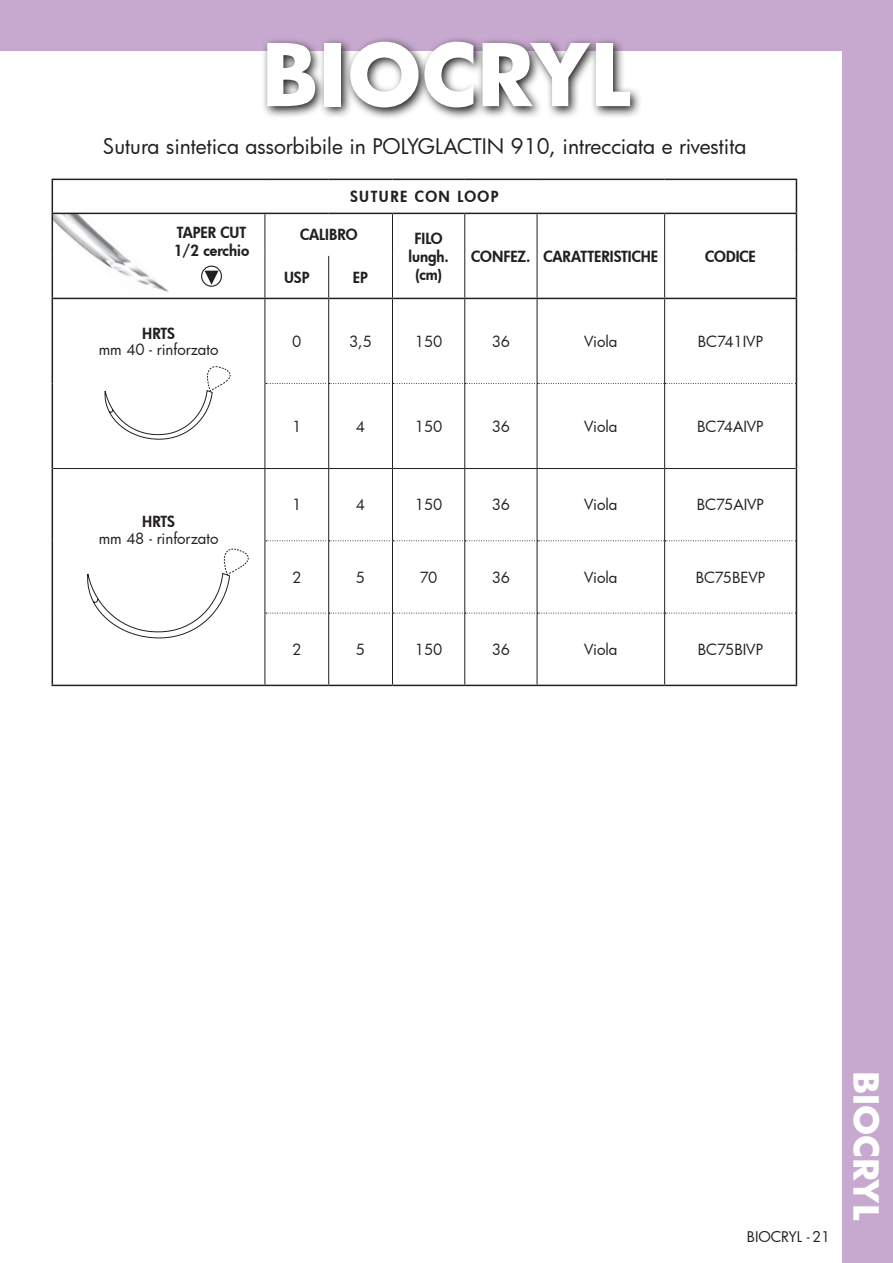
<style>
.page{position:relative;width:893px;height:1263px;background:#fff}
.page>*{position:absolute;margin:0;border:0;box-sizing:border-box;transform-origin:0 0}
.t1{font:700 83.7px "Futura";color:#fff}
.t2{font:700 33.9px "Futura";color:#fff}
.t3{font:21px "Futura";letter-spacing:-.005em;color:#231f20}
.t4{font:15px "Futura";letter-spacing:-.005em;color:#231f20}
.t5{font:800 15px/18px "Futura";color:#231f20;text-align:center}
.t6{font:800 15px "Futura";letter-spacing:.1em;color:#231f20}
.t7{font:14.4px "Futura";color:#231f20}
</style>
<div class="page">
<div style="left:842px;top:15px;width:51px;height:1248px;background:#c7a9cf"></div>
<div style="left:0;top:0;width:893px;height:51px;background:#c7a9cf"></div>
<svg style="left:263px;top:38px;width:377px;height:80px"></svg>
<img style="left:53px;top:214px;width:118px;height:81px">
<hr style="left:52px;top:299px;width:1px;height:84px;background:#231f20">
<hr style="left:796px;top:299px;width:1px;height:84px;background:#231f20">
<hr style="left:52px;top:383px;width:1px;height:85px;background:#231f20">
<hr style="left:796px;top:383px;width:1px;height:85px;background:#231f20">
<hr style="left:52px;top:468px;width:1px;height:73px;background:#231f20">
<hr style="left:796px;top:468px;width:1px;height:73px;background:#231f20">
<hr style="left:52px;top:541px;width:1px;height:72px;background:#231f20">
<hr style="left:796px;top:541px;width:1px;height:72px;background:#231f20">
<hr style="left:52px;top:613px;width:1px;height:72px;background:#231f20">
<hr style="left:796px;top:613px;width:1px;height:72px;background:#231f20">
<hr style="left:265px;top:299px;width:1px;height:84px;background:#231f20">
<hr style="left:328px;top:299px;width:1px;height:84px;background:#231f20">
<hr style="left:392px;top:299px;width:1px;height:84px;background:#231f20">
<hr style="left:464px;top:299px;width:1px;height:84px;background:#231f20">
<hr style="left:537px;top:299px;width:1px;height:84px;background:#231f20">
<hr style="left:664px;top:299px;width:1px;height:84px;background:#231f20">
<hr style="left:265px;top:383px;width:1px;height:85px;background:#231f20">
<hr style="left:328px;top:384px;width:1px;height:84px;background:#231f20">
<hr style="left:392px;top:384px;width:1px;height:84px;background:#231f20">
<hr style="left:464px;top:384px;width:1px;height:84px;background:#231f20">
<hr style="left:537px;top:384px;width:1px;height:84px;background:#231f20">
<hr style="left:664px;top:384px;width:1px;height:84px;background:#231f20">
<hr style="left:265px;top:469px;width:1px;height:72px;background:#231f20">
<hr style="left:328px;top:469px;width:1px;height:71px;background:#231f20">
<hr style="left:392px;top:469px;width:1px;height:71px;background:#231f20">
<hr style="left:464px;top:469px;width:1px;height:71px;background:#231f20">
<hr style="left:537px;top:469px;width:1px;height:71px;background:#231f20">
<hr style="left:664px;top:469px;width:1px;height:71px;background:#231f20">
<hr style="left:265px;top:541px;width:1px;height:72px;background:#231f20">
<hr style="left:328px;top:541px;width:1px;height:72px;background:#231f20">
<hr style="left:392px;top:541px;width:1px;height:72px;background:#231f20">
<hr style="left:464px;top:541px;width:1px;height:72px;background:#231f20">
<hr style="left:537px;top:541px;width:1px;height:72px;background:#231f20">
<hr style="left:664px;top:541px;width:1px;height:72px;background:#231f20">
<hr style="left:265px;top:613px;width:1px;height:72px;background:#231f20">
<hr style="left:328px;top:613px;width:1px;height:72px;background:#231f20">
<hr style="left:392px;top:613px;width:1px;height:72px;background:#231f20">
<hr style="left:464px;top:613px;width:1px;height:72px;background:#231f20">
<hr style="left:537px;top:613px;width:1px;height:72px;background:#231f20">
<hr style="left:664px;top:613px;width:1px;height:72px;background:#231f20">
<hr style="left:52px;top:179px;width:213px;height:1px;background:#231f20">
<hr style="left:52px;top:180px;width:1px;height:33px;background:#231f20">
<hr style="left:265px;top:179px;width:64px;height:1px;background:#231f20">
<hr style="left:329px;top:179px;width:63px;height:1px;background:#231f20">
<hr style="left:392px;top:179px;width:73px;height:1px;background:#231f20">
<hr style="left:465px;top:179px;width:72px;height:1px;background:#231f20">
<hr style="left:537px;top:179px;width:128px;height:1px;background:#231f20">
<hr style="left:665px;top:179px;width:132px;height:1px;background:#231f20">
<hr style="left:796px;top:180px;width:1px;height:33px;background:#231f20">
<hr style="left:52px;top:213px;width:213px;height:1px;background:#231f20">
<hr style="left:52px;top:214px;width:1px;height:42px;background:#231f20">
<hr style="left:265px;top:213px;width:64px;height:1px;background:#231f20">
<hr style="left:329px;top:213px;width:63px;height:1px;background:#231f20">
<hr style="left:392px;top:213px;width:73px;height:1px;background:#231f20">
<hr style="left:465px;top:213px;width:72px;height:1px;background:#231f20">
<hr style="left:537px;top:213px;width:128px;height:1px;background:#231f20">
<hr style="left:665px;top:213px;width:132px;height:1px;background:#231f20">
<hr style="left:796px;top:214px;width:1px;height:42px;background:#231f20">
<hr style="left:52px;top:256px;width:1px;height:42px;background:#231f20">
<hr style="left:796px;top:256px;width:1px;height:42px;background:#231f20">
<hr style="left:265px;top:214px;width:1px;height:42px;background:#231f20">
<hr style="left:392px;top:214px;width:1px;height:42px;background:#231f20">
<hr style="left:464px;top:214px;width:1px;height:42px;background:#231f20">
<hr style="left:537px;top:214px;width:1px;height:42px;background:#231f20">
<hr style="left:664px;top:214px;width:1px;height:42px;background:#231f20">
<hr style="left:265px;top:256px;width:1px;height:42px;background:#231f20">
<hr style="left:328px;top:256px;width:1px;height:42px;background:#231f20">
<hr style="left:392px;top:256px;width:1px;height:42px;background:#231f20">
<hr style="left:464px;top:256px;width:1px;height:42px;background:#231f20">
<hr style="left:537px;top:256px;width:1px;height:42px;background:#231f20">
<hr style="left:664px;top:256px;width:1px;height:42px;background:#231f20">
<svg style="left:266px;top:383px;width:530px;height:1px"></svg>
<svg style="left:266px;top:540px;width:530px;height:1px"></svg>
<svg style="left:266px;top:613px;width:530px;height:1px"></svg>
<hr style="left:53px;top:468px;width:212px;height:1px;background:#231f20">
<hr style="left:265px;top:468px;width:64px;height:1px;background:#231f20">
<hr style="left:329px;top:468px;width:63px;height:1px;background:#231f20">
<hr style="left:392px;top:468px;width:73px;height:1px;background:#231f20">
<hr style="left:465px;top:468px;width:72px;height:1px;background:#231f20">
<hr style="left:537px;top:468px;width:128px;height:1px;background:#231f20">
<hr style="left:665px;top:468px;width:131px;height:1px;background:#231f20">
<hr style="left:52px;top:298px;width:213px;height:1px;background:#231f20">
<hr style="left:265px;top:298px;width:64px;height:1px;background:#231f20">
<hr style="left:329px;top:298px;width:63px;height:1px;background:#231f20">
<hr style="left:392px;top:298px;width:73px;height:1px;background:#231f20">
<hr style="left:465px;top:298px;width:72px;height:1px;background:#231f20">
<hr style="left:537px;top:298px;width:128px;height:1px;background:#231f20">
<hr style="left:665px;top:298px;width:132px;height:1px;background:#231f20">
<hr style="left:265px;top:685px;width:64px;height:1px;background:#231f20">
<hr style="left:329px;top:685px;width:63px;height:1px;background:#231f20">
<hr style="left:392px;top:685px;width:73px;height:1px;background:#231f20">
<hr style="left:465px;top:685px;width:72px;height:1px;background:#231f20">
<hr style="left:537px;top:685px;width:128px;height:1px;background:#231f20">
<hr style="left:665px;top:685px;width:132px;height:1px;background:#231f20">
<hr style="left:52px;top:685px;width:213px;height:1px;background:#231f20">
<div style="left:201px;top:266px;width:21px;height:21px;border:1px solid #231f20;border-radius:50%"></div>
<svg style="left:205px;top:271px;width:13px;height:14px"></svg>
<svg style="left:105px;top:366px;width:126px;height:74px"></svg>
<svg style="left:87px;top:548px;width:162px;height:90px"></svg>
<h1 class="t1" style="left:261px;top:16px;width:372px">BIOCRYL</h1>
<h3 class="t3" style="left:103px;top:132px;width:645px">Sutura sintetica assorbibile in POLYGLACTIN 910, intrecciata e rivestita</h3>
<p class="t6" style="left:350px;top:186px;width:150px">SUTURE CON LOOP</p>
<p class="t5" style="left:300px;top:225px;width:59px">CALIBRO</p>
<p class="t5" style="left:415px;top:229px;width:30px">FILO</p>
<p class="t5" style="left:408px;top:247px;width:42px">lungh. (cm)</p>
<p class="t5" style="left:471px;top:247px;width:61px">CONFEZ.</p>
<p class="t5" style="left:543px;top:247px;width:116px">CARATTERISTICHE</p>
<p class="t5" style="left:705px;top:247px;width:52px">CODICE</p>
<p class="t5" style="left:177px;top:223px;width:71px">TAPER CUT</p>
<p class="t5" style="left:174px;top:241px;width:77px">1/2 cerchio</p>
<p class="t5" style="left:284px;top:268px;width:27px">USP</p>
<p class="t5" style="left:353px;top:268px;width:17px">EP</p>
<p class="t5" style="left:142px;top:324px;width:34px">HRTS</p>
<p class="t4" style="left:99px;top:340px;width:121px">mm 40 - rinforzato</p>
<p class="t5" style="left:142px;top:512px;width:34px">HRTS</p>
<p class="t4" style="left:99px;top:528px;width:121px">mm 48 - rinforzato</p>
<p class="t4" style="left:292px;top:331px;width:11px">0</p>
<p class="t4" style="left:349px;top:331px;width:25px">3,5</p>
<p class="t4" style="left:415px;top:331px;width:29px">150</p>
<p class="t4" style="left:492px;top:331px;width:19px">36</p>
<p class="t4" style="left:584px;top:331px;width:35px">Viola</p>
<p class="t4" style="left:698px;top:331px;width:67px">BC741IVP</p>
<p class="t4" style="left:292px;top:416px;width:11px">1</p>
<p class="t4" style="left:356px;top:416px;width:11px">4</p>
<p class="t4" style="left:415px;top:416px;width:29px">150</p>
<p class="t4" style="left:492px;top:416px;width:19px">36</p>
<p class="t4" style="left:584px;top:416px;width:35px">Viola</p>
<p class="t4" style="left:697px;top:416px;width:68px">BC74AIVP</p>
<p class="t4" style="left:292px;top:495px;width:11px">1</p>
<p class="t4" style="left:356px;top:495px;width:11px">4</p>
<p class="t4" style="left:415px;top:495px;width:29px">150</p>
<p class="t4" style="left:492px;top:495px;width:19px">36</p>
<p class="t4" style="left:584px;top:495px;width:35px">Viola</p>
<p class="t4" style="left:697px;top:495px;width:69px">BC75AIVP</p>
<p class="t4" style="left:292px;top:567px;width:11px">2</p>
<p class="t4" style="left:356px;top:567px;width:11px">5</p>
<p class="t4" style="left:420px;top:567px;width:19px">70</p>
<p class="t4" style="left:492px;top:567px;width:19px">36</p>
<p class="t4" style="left:584px;top:567px;width:35px">Viola</p>
<p class="t4" style="left:696px;top:567px;width:71px">BC75BEVP</p>
<p class="t4" style="left:292px;top:639px;width:11px">2</p>
<p class="t4" style="left:356px;top:639px;width:11px">5</p>
<p class="t4" style="left:415px;top:639px;width:29px">150</p>
<p class="t4" style="left:492px;top:639px;width:19px">36</p>
<p class="t4" style="left:584px;top:639px;width:35px">Viola</p>
<p class="t4" style="left:698px;top:639px;width:67px">BC75BIVP</p>
<p class="t7" style="left:747px;top:1227px;width:85px">BIOCRYL - 21</p>
<h2 class="t2" style="left:890px;top:1070px;width:151px;rotate:90deg">BIOCRYL</h2>
</div>
